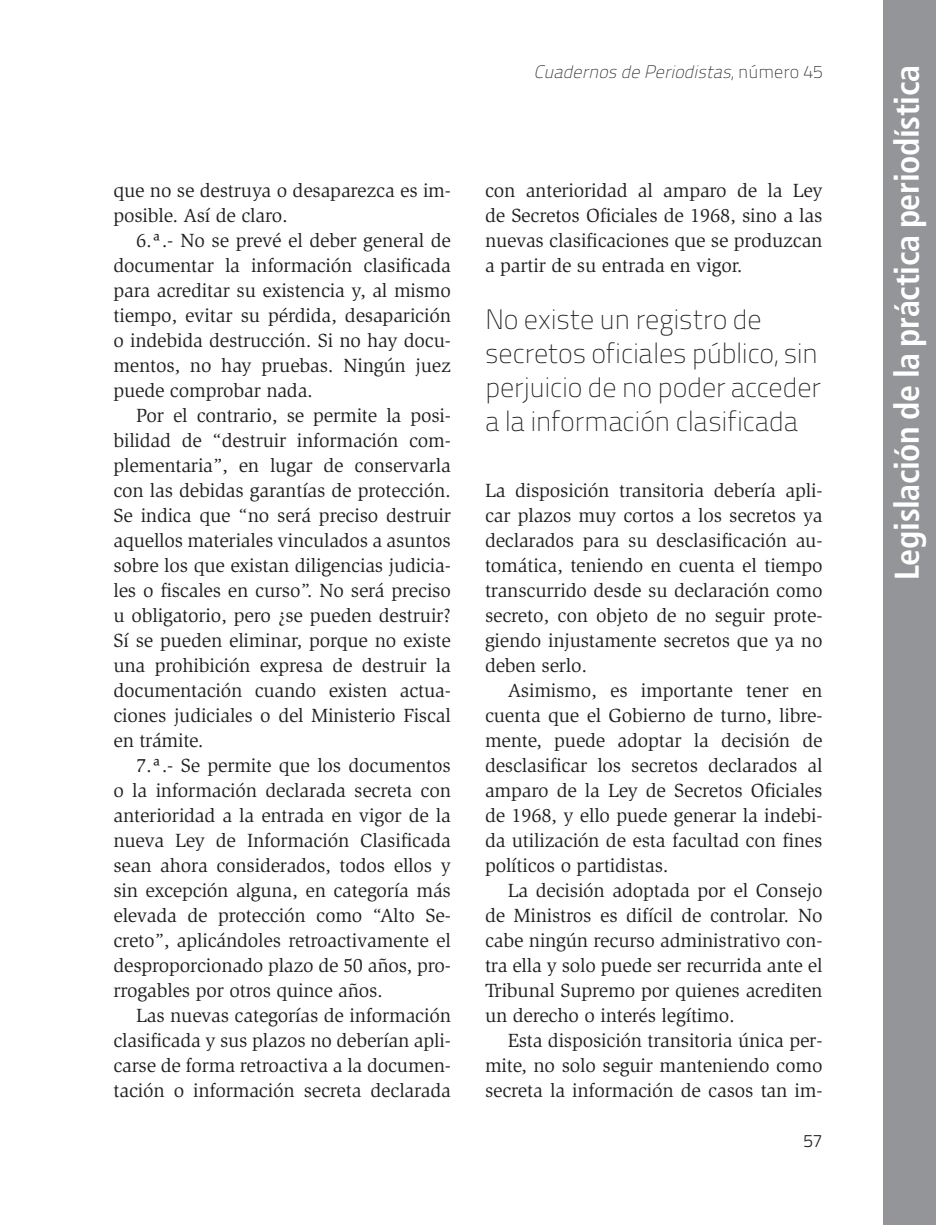
<style>
.page{position:relative;width:936px;height:1225px;background:#fff}
.page>*{position:absolute;margin:0;border:0;box-sizing:border-box;transform-origin:0 0}
.t1{font:700 condensed 34px "Frutiger LT";letter-spacing:-.01em;color:#fff}
.SUMARIOS{font:100 28px/34px "Titillium Text 22 L";letter-spacing:-.01em;color:#231f20}
.TEXTO_con_sangría{font:19.6px/25px "Slimbach Std";letter-spacing:-.01em;color:#231f20;text-align:justify}
.TEXTO_SIN_sangría{font:19.6px/25px "Slimbach Std";letter-spacing:-.01em;color:#231f20;text-align:justify}
.t2{font:italic 100 18px "Titillium Text 22 L";color:#231f20}
.t3{font:300 18px "Titillium Text 22 L";color:#231f20}
.s1{font-style:normal}
</style>
<div class="page">
<div style="left:883px;top:0;width:52px;height:1225px;background:#939598"></div>
<p class="TEXTO_con_sangría" style="left:113px;top:178px;width:339px">que no se destruya o desaparezca es im&shy;posible. Así de claro.</p>
<p class="TEXTO_con_sangría" style="left:113px;top:228px;width:339px;text-indent:23px">6.ª.- No se prevé el deber general de documentar la información clasificada para acreditar su existencia y, al mismo tiempo, evitar su pérdida, desaparición o indebida destrucción. Si no hay docu&shy;mentos, no hay pruebas. Ningún juez puede comprobar nada.</p>
<p class="TEXTO_con_sangría" style="left:113px;top:403px;width:339px;text-indent:23px">Por el contrario, se permite la posi&shy;bilidad de “destruir información com&shy;plementaria”, en lugar de conservarla con las debidas garantías de protección.<br>Se indica que “no será preciso destruir aquellos materiales vinculados a asuntos sobre los que existan diligencias judicia&shy;les o fiscales en curso”. No será preciso u obligatorio, pero ¿se pueden destruir?<br>Sí se pueden eliminar, porque no existe una prohibición expresa de destruir la documentación cuando existen actua&shy;ciones judiciales o del Ministerio Fiscal en trámite.</p>
<p class="TEXTO_con_sangría" style="left:113px;top:753px;width:339px;text-indent:23px">7.ª.- Se permite que los documentos o la información declarada secreta con anterioridad a la entrada en vigor de la nueva Ley de Información Clasificada sean ahora considerados, todos ellos y sin excepción alguna, en categoría más elevada de protección como “Alto Se&shy;creto”, aplicándoles retroactivamente el desproporcionado plazo de 50 años, pro&shy;rrogables por otros quince años.</p>
<p class="TEXTO_con_sangría" style="left:113px;top:1003px;width:339px;text-indent:23px">Las nuevas categorías de información clasificada y sus plazos no deberían apli&shy;carse de forma retroactiva a la documen&shy;tación o información secreta declarada</p>
<p class="t2" style="left:534px;top:59px;width:290px">CuadernosdePeriodistas<span class="s1">, n ú m e r o 4 5</span></p>
<h1 class="t1" style="left:886px;top:580px;width:517px;rotate:-90deg">Legislación de la práctica periodística</h1>
<p class="TEXTO_con_sangría" style="left:485px;top:178px;width:339px">con anterioridad al amparo de la Ley de Secretos Oficiales de 1968, sino a las nuevas clasificaciones que se produzcan a partir de su entrada en vigor.</p>
<p class="SUMARIOS" style="left:485px;top:301px;width:337px">No existe un registro de secretos oficiales público, sin perjuicio de no poder acceder a la información clasificada</p>
<p class="TEXTO_SIN_sangría" style="left:485px;top:478px;width:339px">La disposición transitoria debería apli&shy;car plazos muy cortos a los secretos ya declarados para su desclasificación au&shy;tomática, teniendo en cuenta el tiempo transcurrido desde su declaración como secreto, con objeto de no seguir prote&shy;giendo injustamente secretos que ya no deben serlo.</p>
<p class="TEXTO_con_sangría" style="left:485px;top:678px;width:339px;text-indent:23px">Asimismo, es importante tener en cuenta que el Gobierno de turno, libre&shy;mente, puede adoptar la decisión de desclasificar los secretos declarados al amparo de la Ley de Secretos Oficiales de 1968, y ello puede generar la indebi&shy;da utilización de esta facultad con fines políticos o partidistas.</p>
<p class="TEXTO_con_sangría" style="left:485px;top:878px;width:339px;text-indent:23px">La decisión adoptada por el Consejo de Ministros es difícil de controlar. No cabe ningún recurso administrativo con&shy;tra ella y solo puede ser recurrida ante el Tribunal Supremo por quienes acrediten un derecho o interés legítimo.</p>
<p class="TEXTO_con_sangría" style="left:485px;top:1028px;width:339px;text-indent:23px">Esta disposición transitoria única per&shy;mite, no solo seguir manteniendo como secreta la información de casos tan im-</p>
<p class="t3" style="left:803px;top:1128px;width:21px">57</p>
</div>
